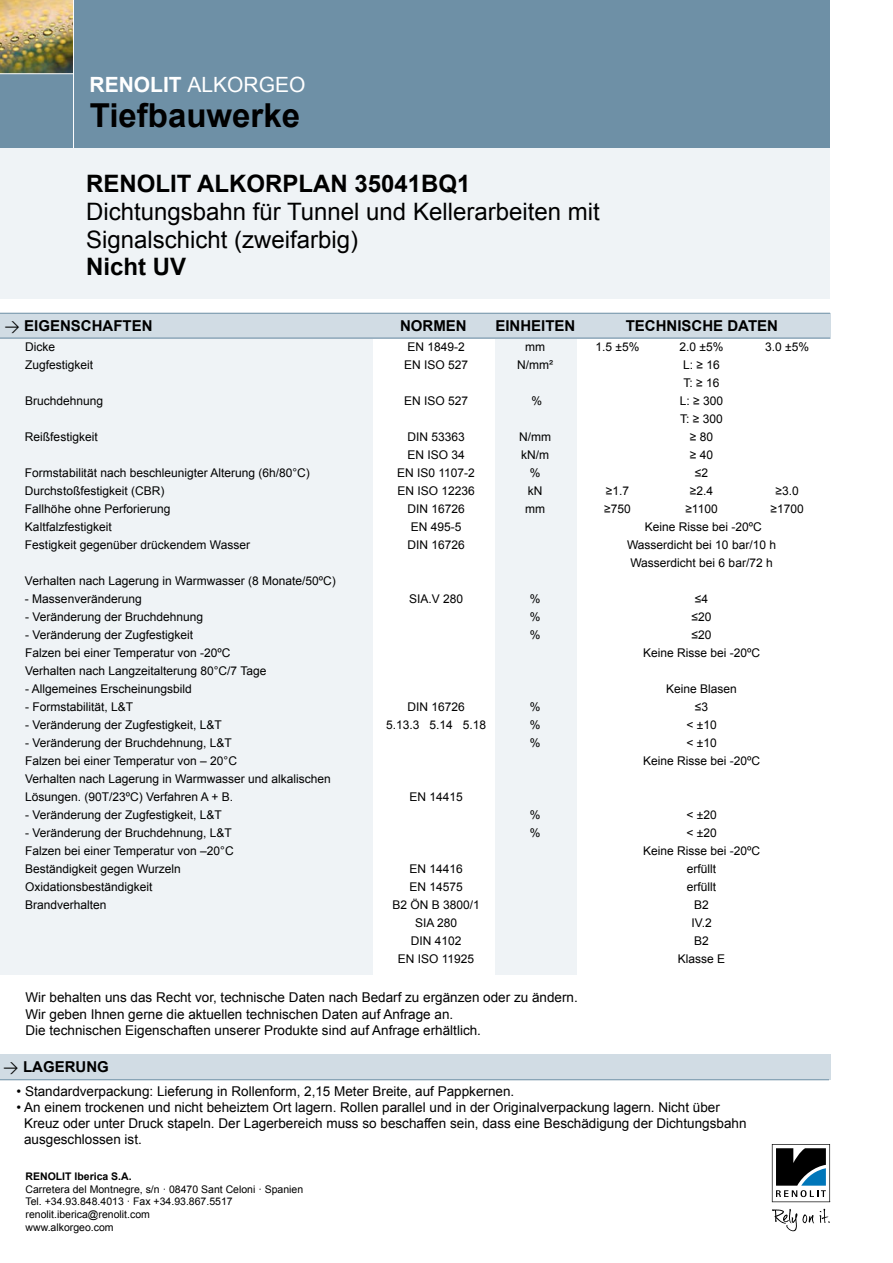
<style>
.page{position:relative;width:893px;height:1263px;background:#fff}
.page>*{position:absolute;margin:0;border:0;box-sizing:border-box;transform-origin:0 0}
.t1{font:700 33px "Arial";color:#000}
.t2{font:24px/27.8px "Arial";color:#000}
.t3{font:700 24px "Arial";color:#000}
.t4{font:21px "Arial";color:#fff}
.t5{font:700 15px "Arial";color:#000}
.t6{font:13.5px/16.2px "Arial";color:#000}
.t7{font:12px/18px "Arial";color:#000}
.t8{font:10.5px/12.6px "Arial";color:#000}
.t9{font:700 10.5px "Arial";color:#000}
.s1{font-weight:700}
.s2{font-family:"DIN Regular Expert";font-weight:400}
</style>
<div class="page">
<div style="left:0;top:0;width:830px;height:148px;background:#6e90a6"></div>
<div style="left:0;top:149px;width:830px;height:150px;background:#eff3f6"></div>
<img style="left:0;top:0;width:74px;height:74px">
<hr style="left:73px;top:74px;width:1px;height:74px;background:#fff">
<svg style="left:772px;top:1144px;width:58px;height:58px"></svg>
<svg style="left:772px;top:1209px;width:58px;height:22px"></svg>
<div style="left:0;top:338px;width:373px;height:637px;background:#eff3f6"></div>
<div style="left:495px;top:338px;width:82px;height:637px;background:#eff3f6"></div>
<div style="left:0;top:313px;width:830px;height:25px;background:#d1dce4"></div>
<hr style="left:0;top:313px;width:830px;height:1px;background:#6e90a6">
<hr style="left:0;top:338px;width:830px;height:1px;background:#6e90a6">
<div style="left:0;top:1054px;width:830px;height:26px;background:#d1dce4"></div>
<hr style="left:0;top:1079px;width:829px;height:1px;background:#6e90a6">
<h3 class="t4" style="left:90px;top:71px;width:217px"><span class="s1">RENOLIT</span> ALKORGEO</h3>
<h1 class="t1" style="left:90px;top:94px;width:212px">Tiefbauwerke</h1>
<h2 class="t3" style="left:86px;top:168px;width:386px">RENOLIT ALKORPLAN 35041BQ1</h2>
<h2 class="t2" style="left:86px;top:198px;width:515px">Dichtungsbahn für Tunnel und Kellerarbeiten mit<br>Signalschicht (zweifarbig)</h2>
<h2 class="t3" style="left:86px;top:251px;width:102px">Nicht UV</h2>
<p class="t5" style="left:4px;top:315px;width:150px"><span class="s2">w</span> EIGENSCHAFTEN</p>
<p class="t5" style="left:400px;top:315px;width:68px">NORMEN</p>
<p class="t5" style="left:495px;top:315px;width:82px">EINHEITEN</p>
<p class="t5" style="left:626px;top:315px;width:154px">TECHNISCHE DATEN</p>
<p class="t7" style="left:25px;top:338px;width:31px">Dicke</p>
<p class="t7" style="left:407px;top:338px;width:59px">EN 1849-2</p>
<p class="t7" style="left:525px;top:338px;width:21px">mm</p>
<p class="t7" style="left:596px;top:338px;width:45px">1.5 ±5%</p>
<p class="t7" style="left:680px;top:338px;width:45px">2.0 ±5%</p>
<p class="t7" style="left:765px;top:338px;width:45px">3.0 ±5%</p>
<p class="t7" style="left:25px;top:356px;width:70px">Zugfestigkeit</p>
<p class="t7" style="left:404px;top:356px;width:66px">EN ISO 527</p>
<p class="t7" style="left:517px;top:356px;width:37px">N/mm²</p>
<p class="t7" style="left:683px;top:356px;width:38px">L: ≥ 16<br>T: ≥ 16</p>
<p class="t7" style="left:25px;top:392px;width:80px">Bruchdehnung</p>
<p class="t7" style="left:404px;top:392px;width:66px">EN ISO 527</p>
<p class="t7" style="left:531px;top:392px;width:12px">%</p>
<p class="t7" style="left:680px;top:392px;width:45px">L: ≥ 300<br>T: ≥ 300</p>
<p class="t7" style="left:25px;top:428px;width:74px">Reißfestigkeit</p>
<p class="t7" style="left:407px;top:428px;width:59px">DIN 53363</p>
<p class="t7" style="left:519px;top:428px;width:33px">N/mm</p>
<p class="t7" style="left:690px;top:428px;width:25px">≥ 80</p>
<p class="t7" style="left:407px;top:446px;width:59px">EN ISO 34</p>
<p class="t7" style="left:521px;top:446px;width:29px">kN/m</p>
<p class="t7" style="left:690px;top:446px;width:25px">≥ 40</p>
<p class="t7" style="left:25px;top:464px;width:286px">Formstabilität nach beschleunigter Alterung (6h/80°C)</p>
<p class="t7" style="left:397px;top:464px;width:79px">EN IS0 1107-2</p>
<p class="t7" style="left:530px;top:464px;width:12px">%</p>
<p class="t7" style="left:695px;top:464px;width:15px">≤2</p>
<p class="t7" style="left:25px;top:482px;width:141px">Durchstoßfestigkeit (CBR)</p>
<p class="t7" style="left:397px;top:482px;width:79px">EN ISO 12236</p>
<p class="t7" style="left:528px;top:482px;width:16px">kN</p>
<p class="t7" style="left:606px;top:482px;width:25px">≥1.7</p>
<p class="t7" style="left:690px;top:482px;width:25px">≥2.4</p>
<p class="t7" style="left:775px;top:482px;width:25px">≥3.0</p>
<p class="t7" style="left:25px;top:500px;width:147px">Fallhöhe ohne Perforierung</p>
<p class="t7" style="left:407px;top:500px;width:59px">DIN 16726</p>
<p class="t7" style="left:525px;top:500px;width:21px">mm</p>
<p class="t7" style="left:604px;top:500px;width:28px">≥750</p>
<p class="t7" style="left:685px;top:500px;width:34px">≥1100</p>
<p class="t7" style="left:770px;top:500px;width:35px">≥1700</p>
<p class="t7" style="left:25px;top:518px;width:88px">Kaltfalzfestigkeit</p>
<p class="t7" style="left:411px;top:518px;width:52px">EN 495-5</p>
<p class="t7" style="left:645px;top:518px;width:119px">Keine Risse bei -20ºC</p>
<p class="t7" style="left:25px;top:536px;width:226px">Festigkeit gegenüber drückendem Wasser</p>
<p class="t7" style="left:407px;top:536px;width:59px">DIN 16726</p>
<p class="t7" style="left:627px;top:536px;width:150px">Wasserdicht bei 10 bar/10 h<br>Wasserdicht bei 6 bar/72 h</p>
<p class="t7" style="left:25px;top:572px;width:312px">Verhalten nach Lagerung in Warmwasser (8 Monate/50ºC)</p>
<p class="t7" style="left:25px;top:590px;width:118px">- Massenveränderung</p>
<p class="t7" style="left:409px;top:590px;width:56px">SIA.V 280</p>
<p class="t7" style="left:530px;top:590px;width:12px">%</p>
<p class="t7" style="left:695px;top:590px;width:15px">≤4</p>
<p class="t7" style="left:25px;top:608px;width:180px">- Veränderung der Bruchdehnung</p>
<p class="t7" style="left:530px;top:608px;width:12px">%</p>
<p class="t7" style="left:692px;top:608px;width:21px">≤20</p>
<p class="t7" style="left:25px;top:626px;width:170px">- Veränderung der Zugfestigkeit</p>
<p class="t7" style="left:530px;top:626px;width:12px">%</p>
<p class="t7" style="left:692px;top:626px;width:21px">≤20</p>
<p class="t7" style="left:25px;top:644px;width:207px">Falzen bei einer Temperatur von -20ºC</p>
<p class="t7" style="left:643px;top:644px;width:119px">Keine Risse bei -20ºC</p>
<p class="t7" style="left:25px;top:662px;width:243px">Verhalten nach Langzeitalterung 80°C/7 Tage</p>
<p class="t7" style="left:25px;top:680px;width:168px">- Allgemeines Erscheinungsbild</p>
<p class="t7" style="left:666px;top:680px;width:72px">Keine Blasen</p>
<p class="t7" style="left:25px;top:698px;width:110px">- Formstabilität, L&amp;T</p>
<p class="t7" style="left:407px;top:698px;width:59px">DIN 16726</p>
<p class="t7" style="left:530px;top:698px;width:12px">%</p>
<p class="t7" style="left:695px;top:698px;width:15px">≤3</p>
<p class="t7" style="left:25px;top:716px;width:198px">- Veränderung der Zugfestigkeit, L&amp;T</p>
<p class="t7" style="left:386px;top:716px;width:102px">5.13.3 5.14 5.18</p>
<p class="t7" style="left:530px;top:716px;width:12px">%</p>
<p class="t7" style="left:686px;top:716px;width:32px">&lt; ±10</p>
<p class="t7" style="left:25px;top:734px;width:208px">- Veränderung der Bruchdehnung, L&amp;T</p>
<p class="t7" style="left:530px;top:734px;width:12px">%</p>
<p class="t7" style="left:686px;top:734px;width:32px">&lt; ±10</p>
<p class="t7" style="left:25px;top:752px;width:214px">Falzen bei einer Temperatur von – 20°C</p>
<p class="t7" style="left:643px;top:752px;width:119px">Keine Risse bei -20ºC</p>
<p class="t7" style="left:25px;top:770px;width:307px">Verhalten nach Lagerung in Warmwasser und alkalischen<br>Lösungen. (90T/23ºC) Verfahren A + B.</p>
<p class="t7" style="left:409px;top:788px;width:55px">EN 14415</p>
<p class="t7" style="left:25px;top:806px;width:198px">- Veränderung der Zugfestigkeit, L&amp;T</p>
<p class="t7" style="left:530px;top:806px;width:12px">%</p>
<p class="t7" style="left:686px;top:806px;width:32px">&lt; ±20</p>
<p class="t7" style="left:25px;top:824px;width:208px">- Veränderung der Bruchdehnung, L&amp;T</p>
<p class="t7" style="left:530px;top:824px;width:12px">%</p>
<p class="t7" style="left:686px;top:824px;width:32px">&lt; ±20</p>
<p class="t7" style="left:25px;top:842px;width:210px">Falzen bei einer Temperatur von –20°C</p>
<p class="t7" style="left:643px;top:842px;width:119px">Keine Risse bei -20ºC</p>
<p class="t7" style="left:25px;top:860px;width:157px">Beständigkeit gegen Wurzeln</p>
<p class="t7" style="left:409px;top:860px;width:55px">EN 14416</p>
<p class="t7" style="left:687px;top:860px;width:31px">erfüllt</p>
<p class="t7" style="left:25px;top:878px;width:129px">Oxidationsbeständigkeit</p>
<p class="t7" style="left:409px;top:878px;width:55px">EN 14575</p>
<p class="t7" style="left:687px;top:878px;width:31px">erfüllt</p>
<p class="t7" style="left:25px;top:896px;width:83px">Brandverhalten</p>
<p class="t7" style="left:392px;top:896px;width:89px">B2 ÖN B 3800/1</p>
<p class="t7" style="left:694px;top:896px;width:16px">B2</p>
<p class="t7" style="left:415px;top:914px;width:44px">SIA 280</p>
<p class="t7" style="left:691px;top:914px;width:22px">IV.2</p>
<p class="t7" style="left:411px;top:932px;width:52px">DIN 4102</p>
<p class="t7" style="left:694px;top:932px;width:16px">B2</p>
<p class="t7" style="left:398px;top:950px;width:78px">EN ISO 11925</p>
<p class="t7" style="left:678px;top:950px;width:49px">Klasse E</p>
<p class="t6" style="left:26px;top:990px;width:554px">Wir behalten uns das Recht vor, technische Daten nach Bedarf zu ergänzen oder zu ändern.<br>Wir geben Ihnen gerne die aktuellen technischen Daten auf Anfrage an.<br>Die technischen Eigenschaften unserer Produkte sind auf Anfrage erhältlich.</p>
<p class="t5" style="left:3px;top:1057px;width:107px"><span class="s2">w</span> LAGERUNG</p>
<p class="t6" style="left:17px;top:1083px;width:499px">• Standardverpackung: Lieferung in Rollenform, 2,15 Meter Breite, auf Pappkernen.</p>
<p class="t6" style="left:24px;top:1099px;width:724px;text-indent:-8px">• An einem trockenen und nicht beheiztem Ort lagern. Rollen parallel und in der Originalverpackung lagern. Nicht über<br>Kreuz oder unter Druck stapeln. Der Lagerbereich muss so beschaffen sein, dass eine Beschädigung der Dichtungsbahn ausgeschlossen ist.</p>
<p class="t9" style="left:26px;top:1169px;width:108px">RENOLIT Iberica S.A.</p>
<p class="t8" style="left:26px;top:1183px;width:279px">Carretera del Montnegre, s/n · 08470 Sant Celoni · Spanien Tel. +34.93.848.4013 · Fax +34.93.867.5517 renolit.iberica@renolit.com<br>www.alkorgeo.com</p>
</div>
